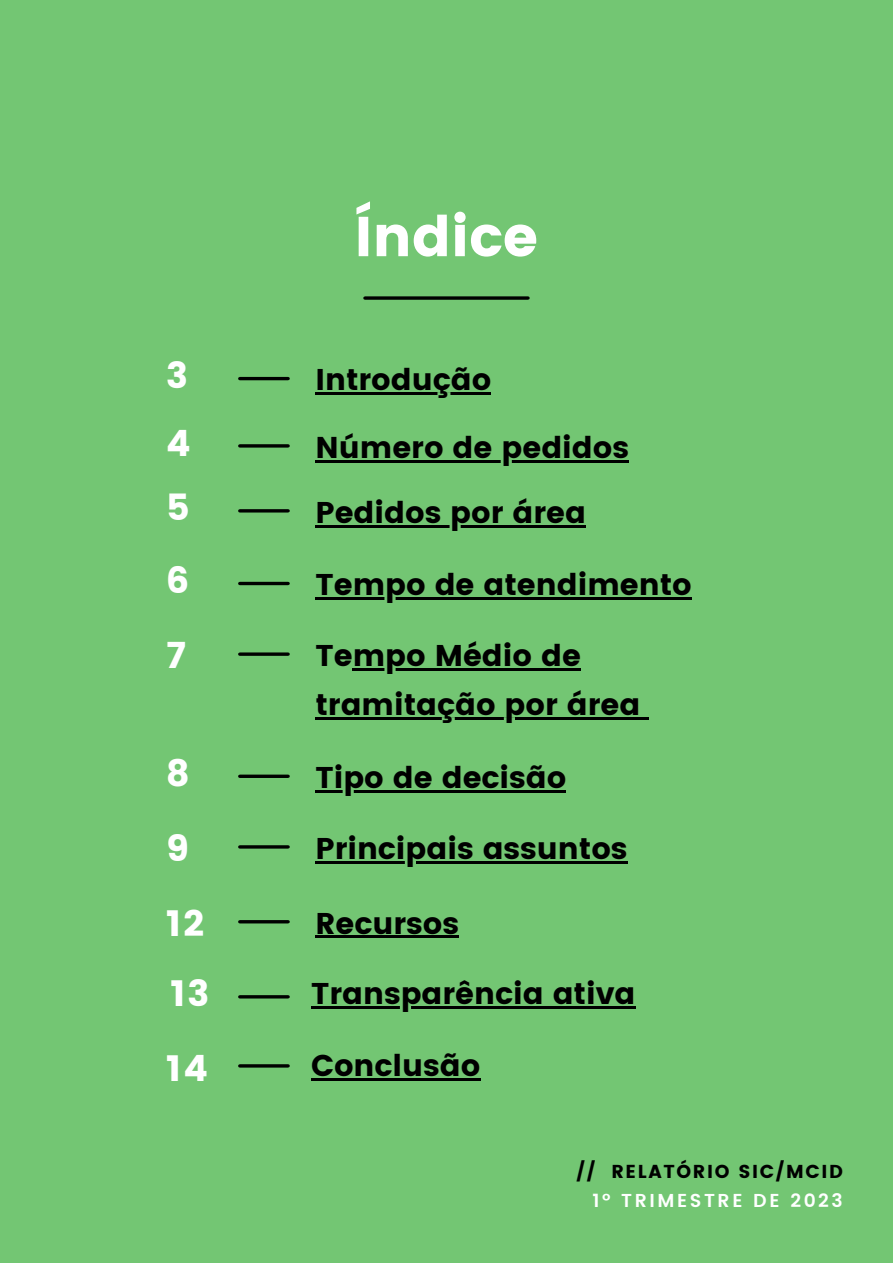
<style>
.page{position:relative;width:893px;height:1264px;background:#fff}
.page>*{position:absolute;margin:0;border:0;box-sizing:border-box;transform-origin:0 0}
.t1{font:56.1px "Poppins";color:#fff}
.t2{font:36.15px "Poppins";color:#fff}
.t3{font:30px/49.5px "Poppins";color:#000}
.t4{font:18.75px "Poppins";letter-spacing:.09em;color:#000}
.t5{font:600 18.75px "Poppins";letter-spacing:.135em;color:#fff}
</style>
<div class="page">
<div style="left:0;top:0;width:892px;height:1262px;background:#73c673"></div>
<hr style="left:315px;top:392px;width:176px;height:3px;background:#000">
<hr style="left:352px;top:668px;width:229px;height:2px;background:#000">
<hr style="left:315px;top:717px;width:325px;height:3px;background:#000">
<svg style="left:640px;top:717px;width:9px;height:3px"></svg>
<hr style="left:315px;top:525px;width:271px;height:2px;background:#000">
<hr style="left:315px;top:861px;width:312px;height:2px;background:#000">
<hr style="left:315px;top:460px;width:314px;height:2px;background:#000">
<hr style="left:315px;top:790px;width:251px;height:2px;background:#000">
<hr style="left:315px;top:597px;width:376px;height:3px;background:#000">
<hr style="left:240px;top:377px;width:48px;height:3px;background:#000">
<svg style="left:365px;top:296px;width:163px;height:4px"></svg>
<svg style="left:240px;top:652px;width:48px;height:4px"></svg>
<hr style="left:240px;top:509px;width:48px;height:3px;background:#000">
<hr style="left:240px;top:845px;width:48px;height:3px;background:#000">
<hr style="left:240px;top:444px;width:48px;height:3px;background:#000">
<svg style="left:240px;top:774px;width:48px;height:4px"></svg>
<hr style="left:240px;top:582px;width:48px;height:3px;background:#000">
<hr style="left:315px;top:935px;width:144px;height:3px;background:#000">
<hr style="left:240px;top:920px;width:48px;height:3px;background:#000">
<hr style="left:240px;top:1064px;width:48px;height:3px;background:#000">
<hr style="left:311px;top:1078px;width:169px;height:2px;background:#000">
<hr style="left:240px;top:995px;width:48px;height:3px;background:#000">
<hr style="left:311px;top:1006px;width:324px;height:2px;background:#000">
<h1 class="t1" style="left:354px;top:204px;width:185px">Índice</h1>
<p class="t2" style="left:166px;top:354px;width:23px">3</p>
<p class="t3" style="left:315px;top:355px;width:177px">Introdução</p>
<p class="t2" style="left:166px;top:422px;width:26px">4</p>
<p class="t3" style="left:315px;top:422px;width:315px">Número de pedidos</p>
<p class="t2" style="left:166px;top:487px;width:25px">5</p>
<p class="t3" style="left:315px;top:487px;width:272px">Pedidos por área</p>
<p class="t2" style="left:166px;top:559px;width:25px">6</p>
<p class="t3" style="left:315px;top:560px;width:378px">Tempo de atendimento</p>
<p class="t2" style="left:166px;top:634px;width:22px">7</p>
<p class="t3" style="left:315px;top:631px;width:326px">Tempo Médio de tramitação por área</p>
<p class="t2" style="left:166px;top:752px;width:25px">8</p>
<p class="t3" style="left:315px;top:753px;width:252px">Tipo de decisão</p>
<p class="t2" style="left:166px;top:827px;width:25px">9</p>
<p class="t3" style="left:315px;top:823px;width:313px">Principais assuntos</p>
<p class="t2" style="left:166px;top:902px;width:39px">12</p>
<p class="t3" style="left:315px;top:898px;width:145px">Recursos</p>
<p class="t2" style="left:170px;top:972px;width:41px">13</p>
<p class="t3" style="left:311px;top:969px;width:326px">Transparência ativa</p>
<p class="t2" style="left:166px;top:1047px;width:43px">14</p>
<p class="t3" style="left:311px;top:1040px;width:171px">Conclusão</p>
<p class="t4" style="left:576px;top:1160px;width:268px">// RELATÓRIO SIC/MCID</p>
<p class="t5" style="left:592px;top:1189px;width:252px">1º TRIMESTRE DE 2023</p>
</div>
